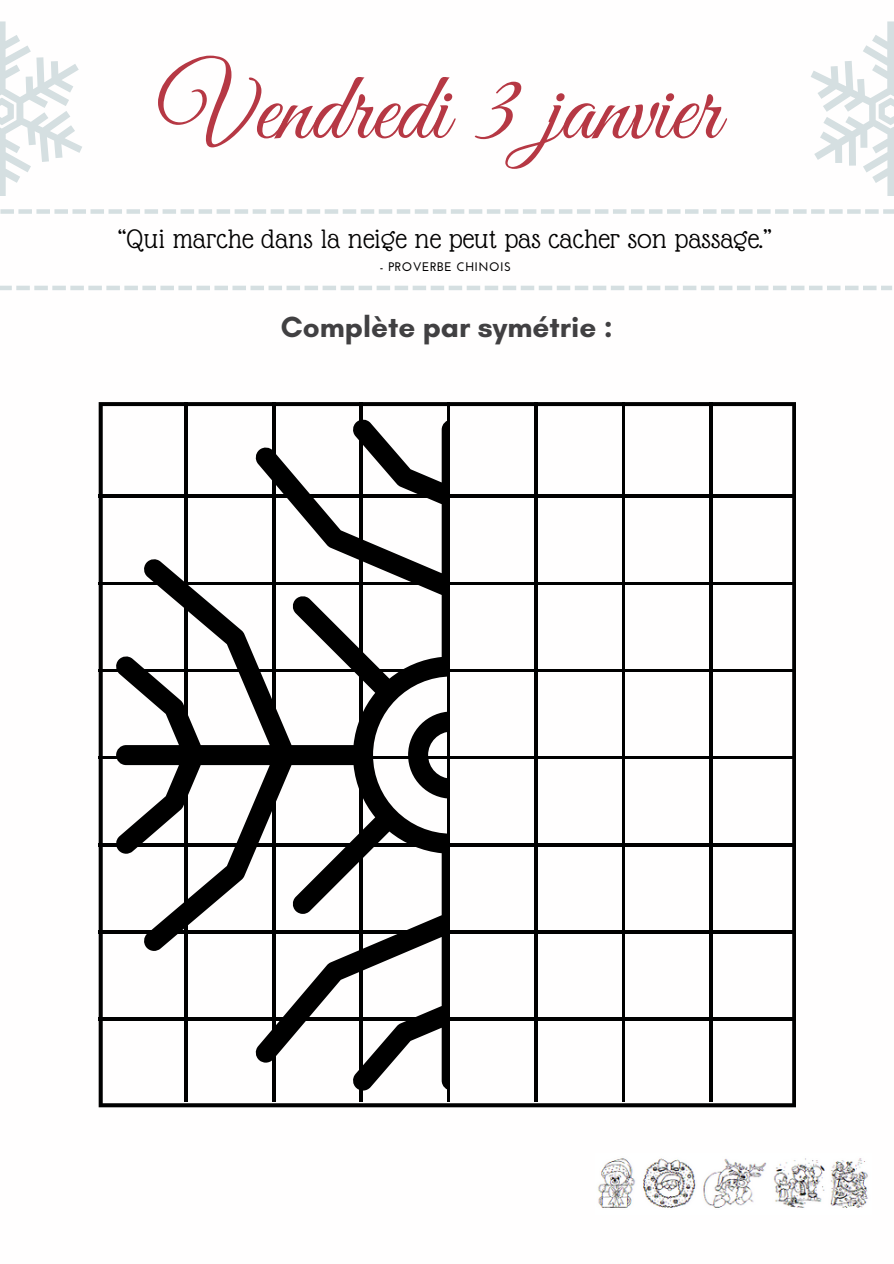
<style>
.page{position:relative;width:894px;height:1264px;background:#fff}
.page>*{position:absolute;margin:0;border:0;box-sizing:border-box;transform-origin:0 0}
.t1{font:97.5px "Great Vibes";color:#b63844}
.t2{font:700 29.55px "Glacial Indifference";color:#414042}
.t3{font:28.95px "Glass Antiqua";letter-spacing:.01em;color:#000}
.t4{font:700 12.45px "Josefin Sans";letter-spacing:.04em;color:#000}
</style>
<div class="page">
<svg style="left:0;top:21px;width:82px;height:175px"></svg>
<svg style="left:811px;top:21px;width:82px;height:175px"></svg>
<div style="left:0;top:209px;width:14px;height:5px;background:#d5dfe1"></div>
<div style="left:18px;top:209px;width:14px;height:5px;background:#d5dfe1"></div>
<div style="left:36px;top:209px;width:14px;height:5px;background:#d5dfe1"></div>
<div style="left:54px;top:209px;width:14px;height:5px;background:#d5dfe1"></div>
<div style="left:72px;top:209px;width:14px;height:5px;background:#d5dfe1"></div>
<div style="left:90px;top:209px;width:14px;height:5px;background:#d5dfe1"></div>
<div style="left:108px;top:209px;width:14px;height:5px;background:#d5dfe1"></div>
<div style="left:126px;top:209px;width:14px;height:5px;background:#d5dfe1"></div>
<div style="left:144px;top:209px;width:14px;height:5px;background:#d5dfe1"></div>
<div style="left:162px;top:209px;width:14px;height:5px;background:#d5dfe1"></div>
<div style="left:180px;top:209px;width:14px;height:5px;background:#d5dfe1"></div>
<div style="left:198px;top:209px;width:14px;height:5px;background:#d5dfe1"></div>
<div style="left:216px;top:209px;width:14px;height:5px;background:#d5dfe1"></div>
<div style="left:234px;top:209px;width:14px;height:5px;background:#d5dfe1"></div>
<div style="left:252px;top:209px;width:14px;height:5px;background:#d5dfe1"></div>
<div style="left:270px;top:209px;width:14px;height:5px;background:#d5dfe1"></div>
<div style="left:288px;top:209px;width:14px;height:5px;background:#d5dfe1"></div>
<div style="left:306px;top:209px;width:14px;height:5px;background:#d5dfe1"></div>
<div style="left:324px;top:209px;width:14px;height:5px;background:#d5dfe1"></div>
<div style="left:342px;top:209px;width:14px;height:5px;background:#d5dfe1"></div>
<div style="left:360px;top:209px;width:14px;height:5px;background:#d5dfe1"></div>
<div style="left:378px;top:209px;width:14px;height:5px;background:#d5dfe1"></div>
<div style="left:396px;top:209px;width:14px;height:5px;background:#d5dfe1"></div>
<div style="left:414px;top:209px;width:14px;height:5px;background:#d5dfe1"></div>
<div style="left:432px;top:209px;width:14px;height:5px;background:#d5dfe1"></div>
<div style="left:450px;top:209px;width:14px;height:5px;background:#d5dfe1"></div>
<div style="left:468px;top:209px;width:14px;height:5px;background:#d5dfe1"></div>
<div style="left:486px;top:209px;width:14px;height:5px;background:#d5dfe1"></div>
<div style="left:504px;top:209px;width:14px;height:5px;background:#d5dfe1"></div>
<div style="left:522px;top:209px;width:14px;height:5px;background:#d5dfe1"></div>
<div style="left:540px;top:209px;width:14px;height:5px;background:#d5dfe1"></div>
<div style="left:558px;top:209px;width:14px;height:5px;background:#d5dfe1"></div>
<div style="left:576px;top:209px;width:14px;height:5px;background:#d5dfe1"></div>
<div style="left:594px;top:209px;width:14px;height:5px;background:#d5dfe1"></div>
<div style="left:612px;top:209px;width:14px;height:5px;background:#d5dfe1"></div>
<div style="left:630px;top:209px;width:14px;height:5px;background:#d5dfe1"></div>
<div style="left:648px;top:209px;width:14px;height:5px;background:#d5dfe1"></div>
<div style="left:666px;top:209px;width:14px;height:5px;background:#d5dfe1"></div>
<div style="left:684px;top:209px;width:14px;height:5px;background:#d5dfe1"></div>
<div style="left:702px;top:209px;width:14px;height:5px;background:#d5dfe1"></div>
<div style="left:720px;top:209px;width:14px;height:5px;background:#d5dfe1"></div>
<div style="left:738px;top:209px;width:14px;height:5px;background:#d5dfe1"></div>
<div style="left:756px;top:209px;width:14px;height:5px;background:#d5dfe1"></div>
<div style="left:774px;top:209px;width:14px;height:5px;background:#d5dfe1"></div>
<div style="left:792px;top:209px;width:14px;height:5px;background:#d5dfe1"></div>
<div style="left:810px;top:209px;width:14px;height:5px;background:#d5dfe1"></div>
<div style="left:828px;top:209px;width:14px;height:5px;background:#d5dfe1"></div>
<div style="left:846px;top:209px;width:14px;height:5px;background:#d5dfe1"></div>
<div style="left:864px;top:209px;width:14px;height:5px;background:#d5dfe1"></div>
<div style="left:882px;top:209px;width:11px;height:5px;background:#d5dfe1"></div>
<hr style="left:0;top:286px;width:12px;height:4px;background:#d5dfe1">
<hr style="left:16px;top:286px;width:14px;height:4px;background:#d5dfe1">
<hr style="left:34px;top:286px;width:14px;height:4px;background:#d5dfe1">
<hr style="left:52px;top:286px;width:14px;height:4px;background:#d5dfe1">
<hr style="left:70px;top:286px;width:14px;height:4px;background:#d5dfe1">
<hr style="left:88px;top:286px;width:14px;height:4px;background:#d5dfe1">
<hr style="left:106px;top:286px;width:14px;height:4px;background:#d5dfe1">
<hr style="left:124px;top:286px;width:14px;height:4px;background:#d5dfe1">
<hr style="left:142px;top:286px;width:14px;height:4px;background:#d5dfe1">
<hr style="left:160px;top:286px;width:14px;height:4px;background:#d5dfe1">
<hr style="left:178px;top:286px;width:14px;height:4px;background:#d5dfe1">
<hr style="left:196px;top:286px;width:14px;height:4px;background:#d5dfe1">
<hr style="left:214px;top:286px;width:14px;height:4px;background:#d5dfe1">
<hr style="left:232px;top:286px;width:14px;height:4px;background:#d5dfe1">
<hr style="left:250px;top:286px;width:14px;height:4px;background:#d5dfe1">
<hr style="left:268px;top:286px;width:14px;height:4px;background:#d5dfe1">
<hr style="left:286px;top:286px;width:14px;height:4px;background:#d5dfe1">
<hr style="left:304px;top:286px;width:14px;height:4px;background:#d5dfe1">
<hr style="left:322px;top:286px;width:14px;height:4px;background:#d5dfe1">
<hr style="left:340px;top:286px;width:14px;height:4px;background:#d5dfe1">
<hr style="left:358px;top:286px;width:14px;height:4px;background:#d5dfe1">
<hr style="left:376px;top:286px;width:14px;height:4px;background:#d5dfe1">
<hr style="left:394px;top:286px;width:14px;height:4px;background:#d5dfe1">
<hr style="left:412px;top:286px;width:14px;height:4px;background:#d5dfe1">
<hr style="left:430px;top:286px;width:14px;height:4px;background:#d5dfe1">
<hr style="left:448px;top:286px;width:14px;height:4px;background:#d5dfe1">
<hr style="left:466px;top:286px;width:14px;height:4px;background:#d5dfe1">
<hr style="left:484px;top:286px;width:14px;height:4px;background:#d5dfe1">
<hr style="left:502px;top:286px;width:14px;height:4px;background:#d5dfe1">
<hr style="left:520px;top:286px;width:14px;height:4px;background:#d5dfe1">
<hr style="left:538px;top:286px;width:14px;height:4px;background:#d5dfe1">
<hr style="left:556px;top:286px;width:14px;height:4px;background:#d5dfe1">
<hr style="left:574px;top:286px;width:14px;height:4px;background:#d5dfe1">
<hr style="left:592px;top:286px;width:14px;height:4px;background:#d5dfe1">
<hr style="left:610px;top:286px;width:14px;height:4px;background:#d5dfe1">
<hr style="left:628px;top:286px;width:14px;height:4px;background:#d5dfe1">
<hr style="left:646px;top:286px;width:14px;height:4px;background:#d5dfe1">
<hr style="left:664px;top:286px;width:14px;height:4px;background:#d5dfe1">
<hr style="left:682px;top:286px;width:14px;height:4px;background:#d5dfe1">
<hr style="left:700px;top:286px;width:14px;height:4px;background:#d5dfe1">
<hr style="left:718px;top:286px;width:14px;height:4px;background:#d5dfe1">
<hr style="left:736px;top:286px;width:14px;height:4px;background:#d5dfe1">
<hr style="left:754px;top:286px;width:14px;height:4px;background:#d5dfe1">
<hr style="left:772px;top:286px;width:14px;height:4px;background:#d5dfe1">
<hr style="left:790px;top:286px;width:14px;height:4px;background:#d5dfe1">
<hr style="left:808px;top:286px;width:14px;height:4px;background:#d5dfe1">
<hr style="left:826px;top:286px;width:14px;height:4px;background:#d5dfe1">
<hr style="left:844px;top:286px;width:14px;height:4px;background:#d5dfe1">
<hr style="left:862px;top:286px;width:14px;height:4px;background:#d5dfe1">
<hr style="left:880px;top:286px;width:11px;height:4px;background:#d5dfe1">
<svg style="left:99px;top:402px;width:697px;height:705px"></svg>
<hr style="left:98px;top:495px;width:698px;height:2px;background:#000">
<hr style="left:98px;top:582px;width:698px;height:2px;background:#000">
<hr style="left:98px;top:669px;width:698px;height:2px;background:#000">
<hr style="left:98px;top:756px;width:698px;height:3px;background:#000">
<hr style="left:98px;top:843px;width:698px;height:3px;background:#000">
<hr style="left:98px;top:930px;width:698px;height:3px;background:#000">
<hr style="left:185px;top:402px;width:2px;height:699px;background:#000">
<hr style="left:98px;top:1017px;width:698px;height:3px;background:#000">
<hr style="left:272px;top:402px;width:3px;height:699px;background:#000">
<hr style="left:359px;top:402px;width:3px;height:699px;background:#000">
<hr style="left:447px;top:402px;width:2px;height:699px;background:#000">
<hr style="left:534px;top:402px;width:3px;height:699px;background:#000">
<hr style="left:622px;top:402px;width:2px;height:699px;background:#000">
<hr style="left:709px;top:402px;width:3px;height:699px;background:#000">
<svg style="left:115px;top:418px;width:332px;height:672px"></svg>
<svg style="left:408px;top:711px;width:39px;height:87px"></svg>
<img style="left:597px;top:1158px;width:271px;height:50px">
<p class="t1" style="left:159px;top:55px;width:562px">Vendredi 3 janvier</p>
<h1 class="t3" style="left:118px;top:223px;width:654px">“Qui marche dans la neige ne peut pas cacher son passage.”</h1>
<p class="t4" style="left:380px;top:262px;width:133px">- PROVERBE CHINOIS</p>
<p class="t2" style="left:281px;top:309px;width:333px">Complète par symétrie :</p>
</div>
